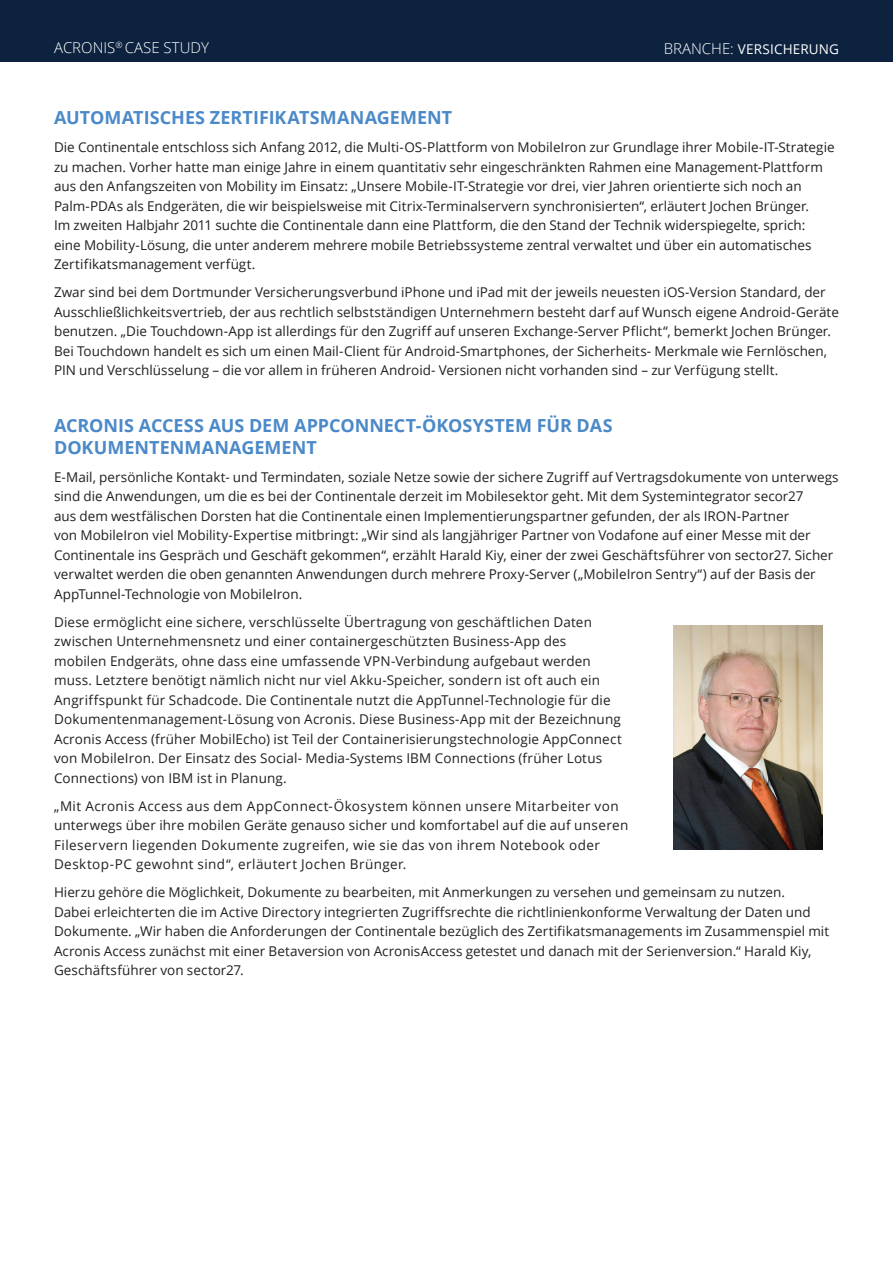
<style>
.page{position:relative;width:893px;height:1263px;background:#fff}
.page>*{position:absolute;margin:0;border:0;box-sizing:border-box;transform-origin:0 0}
.t1{font:700 18px/21.6px "Open Sans";color:#4b89c8}
.t2{font:300 15px "Open Sans";color:#fff}
.t3{font:13.5px/19.5px "Open Sans";color:#231f20}
.t4{font:13.5px/19.5px "Open Sans";letter-spacing:.03em;color:#231f20}
.t5{font:13.5px "Open Sans";letter-spacing:.01em;color:#fff}
.s1{font-weight:300;font-size:15px}
</style>
<div class="page">
<div style="left:0;top:0;width:893px;height:62px;background:#0c223e"></div>
<img style="left:674px;top:625px;width:149px;height:224px">
<p class="t2" style="left:54px;top:38px;width:156px">ACRONIS<sup>®</sup> CASE STUDY</p>
<p class="t5" style="left:664px;top:40px;width:177px"><span class="s1">BRANCHE:</span> VERSICHERUNG</p>
<h1 class="t1" style="left:54px;top:107px;width:400px">AUTOMATISCHES ZERTIFIKATSMANAGEMENT</h1>
<p class="t3" style="left:54px;top:137px;width:782px">Die Continentale entschloss sich Anfang 2012, die Multi-OS-Plattform von MobileIron zur Grundlage ihrer Mobile-IT-Strategie zu machen. Vorher hatte man einige Jahre in einem quantitativ sehr eingeschränkten Rahmen eine Management-Plattform aus den Anfangszeiten von Mobility im Einsatz: „Unsere Mobile-IT-Strategie vor drei, vier Jahren orientierte sich noch an Palm-PDAs als Endgeräten, die wir beispielsweise mit Citrix-Terminalservern synchronisierten“, erläutert Jochen Brünger.<br>Im zweiten Halbjahr 2011 suchte die Continentale dann eine Plattform, die den Stand der Technik widerspiegelte, sprich: eine Mobility-Lösung, die unter anderem mehrere mobile Betriebssysteme zentral verwaltet und über ein automatisches Zertifikatsmanagement verfügt.</p>
<p class="t3" style="left:54px;top:282px;width:786px">Zwar sind bei dem Dortmunder Versicherungsverbund iPhone und iPad mit der jeweils neuesten iOS-Version Standard, der Ausschließlichkeitsvertrieb, der aus rechtlich selbstständigen Unternehmern besteht darf auf Wunsch eigene Android-Geräte benutzen. „Die Touchdown-App ist allerdings für den Zugriff auf unseren Exchange-Server Pflicht“, bemerkt Jochen Brünger.<br>Bei Touchdown handelt es sich um einen Mail-Client für Android-Smartphones, der Sicherheits- Merkmale wie Fernlöschen, PIN und Verschlüsselung – die vor allem in früheren Android- Versionen nicht vorhanden sind – zur Verfügung stellt.</p>
<h1 class="t1" style="left:54px;top:414px;width:560px">ACRONIS ACCESS AUS DEM APPCONNECT-ÖKOSYSTEM FÜR DAS<br>DOKUMENTENMANAGEMENT</h1>
<p class="t3" style="left:54px;top:467px;width:786px">E-Mail, persönliche Kontakt- und Termindaten, soziale Netze sowie der sichere Zugriff auf Vertragsdokumente von unterwegs sind die Anwendungen, um die es bei der Continentale derzeit im Mobilesektor geht. Mit dem Systemintegrator secor27<br>aus dem westfälischen Dorsten hat die Continentale einen Implementierungspartner gefunden, der als IRON-Partner<br>von MobileIron viel Mobility-Expertise mitbringt: „Wir sind als langjähriger Partner von Vodafone auf einer Messe mit der Continentale ins Gespräch und Geschäft gekommen“, erzählt Harald Kiy, einer der zwei Geschäftsführer von sector27. Sicher verwaltet werden die oben genannten Anwendungen durch mehrere Proxy-Server („MobileIron Sentry“) auf der Basis der AppTunnel-Technologie von MobileIron.</p>
<p class="t3" style="left:54px;top:612px;width:569px">Diese ermöglicht eine sichere, verschlüsselte Übertragung von geschäftlichen Daten zwischen Unternehmensnetz und einer containergeschützten Business-App des mobilen Endgeräts, ohne dass eine umfassende VPN-Verbindung aufgebaut werden muss. Letztere benötigt nämlich nicht nur viel Akku-Speicher, sondern ist oft auch ein Angriffspunkt für Schadcode. Die Continentale nutzt die AppTunnel-Technologie für die Dokumentenmanagement-Lösung von Acronis. Diese Business-App mit der Bezeichnung Acronis Access (früher MobilEcho) ist Teil der Containerisierungstechnologie AppConnect von MobileIron. Der Einsatz des Social- Media-Systems IBM Connections (früher Lotus Connections) von IBM ist in Planung.</p>
<p class="t4" style="left:54px;top:796px;width:576px">„Mit Acronis Access aus dem AppConnect-Ökosystem können unsere Mitarbeiter von unterwegs über ihre mobilen Geräte genauso sicher und komfortabel auf die auf unseren Fileservern liegenden Dokumente zugreifen, wie sie das von ihrem Notebook oder Desktop-PC gewohnt sind“, erläutert Jochen Brünger.</p>
<p class="t3" style="left:54px;top:882px;width:777px">Hierzu gehöre die Möglichkeit, Dokumente zu bearbeiten, mit Anmerkungen zu versehen und gemeinsam zu nutzen.<br>Dabei erleichterten die im Active Directory integrierten Zugriffsrechte die richtlinienkonforme Verwaltung der Daten und Dokumente. „Wir haben die Anforderungen der Continentale bezüglich des Zertifikatsmanagements im Zusammenspiel mit Acronis Access zunächst mit einer Betaversion von AcronisAccess getestet und danach mit der Serienversion.“ Harald Kiy, Geschäftsführer von sector27.</p>
</div>
